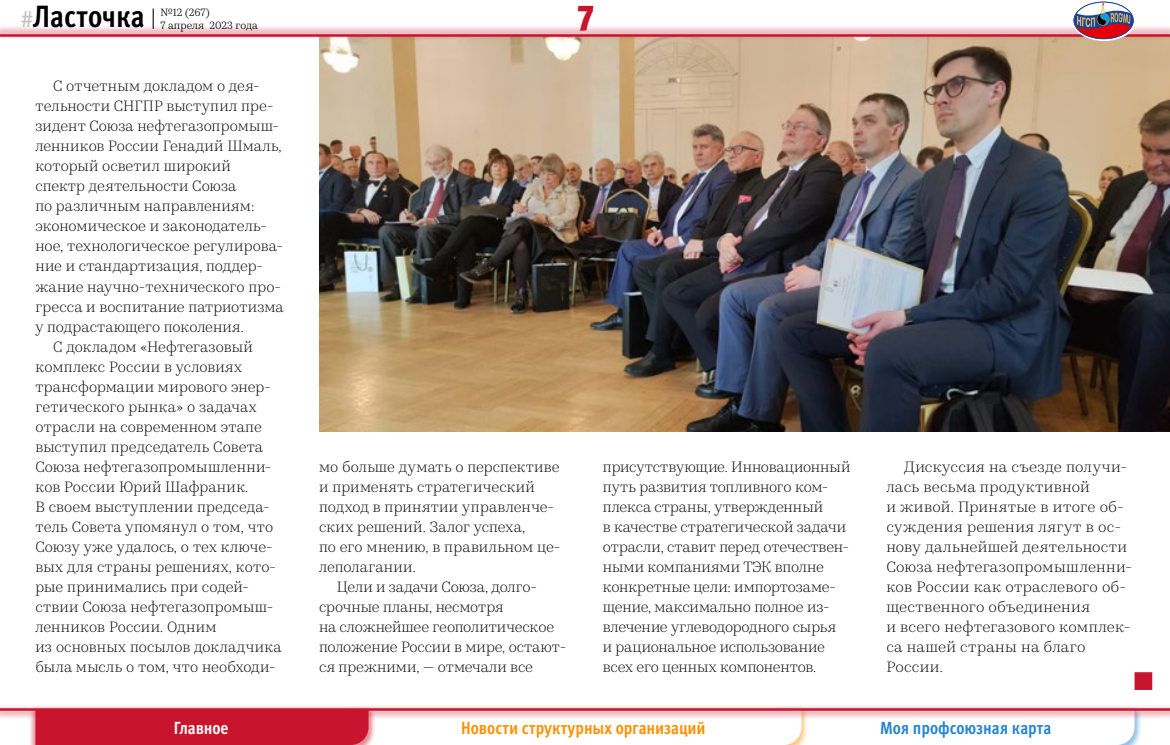
<style>
.page{position:relative;width:1170px;height:745px;background:#fff}
.page>*{position:absolute;margin:0;border:0;box-sizing:border-box;transform-origin:0 0}
.t1{font:900 condensed 36.25px "Meta Pro";color:#c8142d}
.t2{font:700 condensed 30.75px "Meta Pro";color:#000}
.t3{font:700 condensed 17.5px "Meta Pro";color:#ff9000}
.t4{font:700 condensed 17.5px "Meta Pro";letter-spacing:-.005em;color:#2585d0}
.t5{font:700 condensed 17.5px "Meta Pro";letter-spacing:-.005em;color:#fff}
.t6{font:300 15px/20px "Kazimir Text";letter-spacing:.005em;color:#000}
.t7{font:10.62px/12.5px "Kazimir Text";color:#000}
.s1{font-weight:400;font-stretch:normal;font-size:22.5px;color:#c6c0be}
</style>
<div class="page">
<div style="left:886px;top:671px;width:266px;height:18px;background:#c8142d"></div>
<div style="left:885px;top:671px;width:249px;height:19px;background:#fff"></div>
<img style="left:319px;top:41px;width:850px;height:390px">
<svg style="left:35px;top:720px;width:1099px;height:24px"></svg>
<div style="left:0;top:25px;width:1169px;height:16px;background:#c8142d;opacity:.3"></div>
<hr style="left:0;top:34px;width:1169px;height:3px;background:#c8142d">
<div style="left:0;top:704px;width:1169px;height:16px;background:#c8142d;opacity:.3"></div>
<hr style="left:0;top:707px;width:1169px;height:3px;background:#c8142d">
<svg style="left:153px;top:8px;width:1px;height:21px"></svg>
<svg style="left:1072px;top:2px;width:63px;height:38px"></svg>
<div style="left:1072px;top:0;width:63px;height:41px;border:1px solid #fff;border-radius:50%"></div>
<h2 class="t2" style="left:21px;top:-7px;width:125px"><span class="s1">#</span>Ласточка</h2>
<p class="t7" style="left:160px;top:6px;width:99px">№12 (267)<br>7 апреля 2023 года</p>
<h1 class="t1" style="left:577px;top:-12px;width:18px">7</h1>
<p class="t6" style="left:53px;top:75px;width:208px">С отчетным докладом о дея-</p>
<p class="t6" style="left:35px;top:95px;width:239px">тельности СНГПР выступил пре-</p>
<p class="t6" style="left:35px;top:115px;width:245px">зидент Союза нефтегазопромыш-</p>
<p class="t6" style="left:35px;top:135px;width:248px">ленников России Генадий Шмаль,</p>
<p class="t6" style="left:35px;top:155px;width:197px">который осветил широкий</p>
<p class="t6" style="left:35px;top:175px;width:202px">спектр деятельности Союза</p>
<p class="t6" style="left:35px;top:195px;width:220px">по различным направлениям:</p>
<p class="t6" style="left:35px;top:215px;width:233px">экономическое и законодатель-</p>
<p class="t6" style="left:35px;top:235px;width:249px">ное, технологическое регулирова-</p>
<p class="t6" style="left:35px;top:255px;width:229px">ние и стандартизация, поддер-</p>
<p class="t6" style="left:35px;top:275px;width:247px">жание научно--технического про-</p>
<p class="t6" style="left:35px;top:295px;width:249px">гресса и воспитание патриотизма</p>
<p class="t6" style="left:35px;top:315px;width:210px">у подрастающего поколения.</p>
<p class="t6" style="left:53px;top:335px;width:201px">С докладом «Нефтегазовый</p>
<p class="t6" style="left:35px;top:355px;width:208px">комплекс России в условиях</p>
<p class="t6" style="left:35px;top:375px;width:237px">трансформации мирового энер-</p>
<p class="t6" style="left:35px;top:395px;width:223px">гетического рынка» о задачах</p>
<p class="t6" style="left:35px;top:415px;width:228px">отрасли на современном этапе</p>
<p class="t6" style="left:35px;top:435px;width:229px">выступил председатель Совета</p>
<p class="t6" style="left:35px;top:455px;width:237px">Союза нефтегазопромышленни-</p>
<p class="t6" style="left:35px;top:475px;width:214px">ков России Юрий Шафраник.</p>
<p class="t6" style="left:35px;top:495px;width:236px">В своем выступлении председа-</p>
<p class="t6" style="left:35px;top:515px;width:239px">тель Совета упомянул о том, что</p>
<p class="t6" style="left:35px;top:535px;width:239px">Союзу уже удалось, о тех ключе-</p>
<p class="t6" style="left:35px;top:555px;width:242px">вых для страны решениях, кото-</p>
<p class="t6" style="left:35px;top:575px;width:215px">рые принимались при содей-</p>
<p class="t6" style="left:35px;top:595px;width:239px">ствии Союза нефтегазопромыш-</p>
<p class="t6" style="left:35px;top:615px;width:183px">ленников России. Одним</p>
<p class="t6" style="left:35px;top:635px;width:247px">из основных посылов докладчика</p>
<p class="t6" style="left:35px;top:655px;width:242px">была мысль о том, что необходи-</p>
<p class="t6" style="left:319px;top:455px;width:242px">мо больше думать о перспективе</p>
<p class="t6" style="left:319px;top:475px;width:217px">и применять стратегический</p>
<p class="t6" style="left:319px;top:495px;width:236px">подход в принятии управленче-</p>
<p class="t6" style="left:319px;top:515px;width:208px">ских решений. Залог успеха,</p>
<p class="t6" style="left:319px;top:535px;width:243px">по его мнению, в правильном це-</p>
<p class="t6" style="left:319px;top:555px;width:98px">леполагании.</p>
<p class="t6" style="left:337px;top:575px;width:202px">Цели и задачи Союза, долго-</p>
<p class="t6" style="left:319px;top:595px;width:186px">срочные планы, несмотря</p>
<p class="t6" style="left:319px;top:615px;width:236px">на сложнейшее геополитическое</p>
<p class="t6" style="left:319px;top:635px;width:249px">положение России в мире, остают-</p>
<p class="t6" style="left:319px;top:655px;width:215px">ся прежними, — отмечали все</p>
<p class="t6" style="left:602px;top:455px;width:249px">присутствующие. Инновационный путь развития топливного ком&shy;плекса страны, утвержденный<br>в качестве стратегической задачи отрасли, ставит перед отечествен&shy;ными компаниями ТЭК вполне конкретные цели: импортозаме&shy;щение, максимально полное из&shy;влечение углеводородного сырья<br>и рациональное использование всех его ценных компонентов.</p>
<p class="t6" style="left:886px;top:455px;width:247px;text-indent:18px">Дискуссия на съезде получи&shy;лась весьма продуктивной<br>и живой. Принятые в итоге об&shy;суждения решения лягут в ос&shy;нову дальнейшей деятельности<br>Союза нефтегазопромышленни&shy;ков России как отраслевого об&shy;щественного объединения<br>и всего нефтегазового комплек&shy;са нашей страны на благо<br>России.</p>
<p class="t5" style="left:174px;top:713px;width:56px">Главное</p>
<p class="t3" style="left:461px;top:713px;width:246px">Новости структурных организаций</p>
<p class="t4" style="left:880px;top:713px;width:173px">Моя профсоюзная карта</p>
</div>
